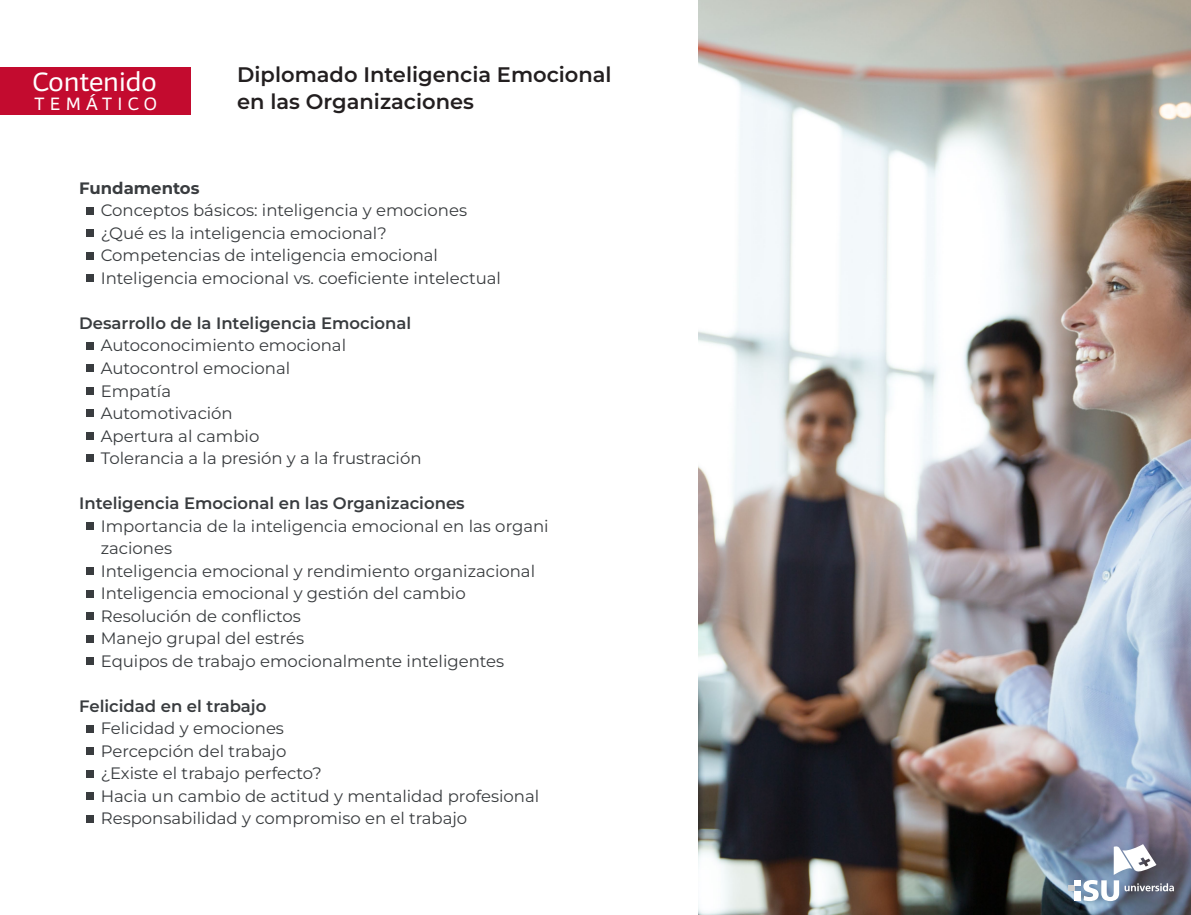
<style>
.page{position:relative;width:1191px;height:915px;background:#fff}
.page>*{position:absolute;margin:0;border:0;box-sizing:border-box;transform-origin:0 0}
.t1{font:27px "Foro Sans";color:#fff}
.t2{font:600 21px/26.5px "Montserrat";color:#231f20}
.t3{font:18.3px "Foro Sans";letter-spacing:.27em;color:#fff}
.t4{font:16.5px/22.5px "Montserrat";color:#393c3f}
.t5{font:600 16.5px "Montserrat";color:#393c3f}
.t6{font:700 16.5px "Montserrat";color:#393c3f}
</style>
<div class="page">
<div style="left:0;top:67px;width:190px;height:47px;background:#c30b2f"></div>
<img style="left:699px;top:0;width:492px;height:914px">
<svg style="left:1068px;top:843px;width:106px;height:57px"></svg>
<div style="left:86px;top:207px;width:8px;height:7px;background:#393c3f"></div>
<div style="left:86px;top:229px;width:8px;height:8px;background:#393c3f"></div>
<div style="left:86px;top:252px;width:8px;height:7px;background:#393c3f"></div>
<div style="left:86px;top:274px;width:8px;height:8px;background:#393c3f"></div>
<div style="left:86px;top:342px;width:8px;height:7px;background:#393c3f"></div>
<div style="left:86px;top:364px;width:8px;height:8px;background:#393c3f"></div>
<div style="left:86px;top:387px;width:8px;height:7px;background:#393c3f"></div>
<div style="left:86px;top:409px;width:8px;height:8px;background:#393c3f"></div>
<div style="left:86px;top:432px;width:8px;height:7px;background:#393c3f"></div>
<div style="left:86px;top:454px;width:8px;height:8px;background:#393c3f"></div>
<div style="left:86px;top:522px;width:8px;height:7px;background:#393c3f"></div>
<div style="left:86px;top:567px;width:8px;height:7px;background:#393c3f"></div>
<div style="left:86px;top:589px;width:8px;height:8px;background:#393c3f"></div>
<div style="left:86px;top:612px;width:8px;height:7px;background:#393c3f"></div>
<div style="left:86px;top:634px;width:8px;height:8px;background:#393c3f"></div>
<div style="left:86px;top:657px;width:8px;height:7px;background:#393c3f"></div>
<div style="left:86px;top:724px;width:8px;height:8px;background:#393c3f"></div>
<div style="left:86px;top:747px;width:8px;height:7px;background:#393c3f"></div>
<div style="left:86px;top:769px;width:8px;height:8px;background:#393c3f"></div>
<div style="left:86px;top:792px;width:8px;height:7px;background:#393c3f"></div>
<div style="left:86px;top:814px;width:8px;height:8px;background:#393c3f"></div>
<h1 class="t1" style="left:32px;top:64px;width:126px">Contenido</h1>
<p class="t3" style="left:34px;top:92px;width:124px">TEMÁTICO</p>
<p class="t2" style="left:237px;top:61px;width:376px">Diplomado Inteligencia Emocional en las Organizaciones</p>
<p class="t6" style="left:79px;top:177px;width:122px">Fundamentos</p>
<p class="t4" style="left:101px;top:199px;width:402px">Conceptos básicos: inteligencia y emociones ¿Qué es la inteligencia emocional?<br>Competencias de inteligencia emocional Inteligencia emocional vs. coeficiente intelectual</p>
<p class="t5" style="left:79px;top:312px;width:333px">Desarrollo de la Inteligencia Emocional</p>
<p class="t4" style="left:101px;top:334px;width:322px">Autoconocimiento emocional<br>Autocontrol emocional<br>Empatía<br>Automotivación<br>Apertura al cambio<br>Tolerancia a la presión y a la frustración</p>
<p class="t5" style="left:79px;top:492px;width:387px">Inteligencia Emocional en las Organizaciones</p>
<p class="t4" style="left:101px;top:514px;width:449px">Importancia de la inteligencia emocional en las organi zaciones<br>Inteligencia emocional y rendimiento organizacional Inteligencia emocional y gestión del cambio Resolución de conflictos<br>Manejo grupal del estrés<br>Equipos de trabajo emocionalmente inteligentes</p>
<p class="t5" style="left:79px;top:694px;width:189px">Felicidad en el trabajo</p>
<p class="t4" style="left:101px;top:716px;width:440px">Felicidad y emociones<br>Percepción del trabajo<br>¿Existe el trabajo perfecto?<br>Hacia un cambio de actitud y mentalidad profesional Responsabilidad y compromiso en el trabajo</p>
</div>
